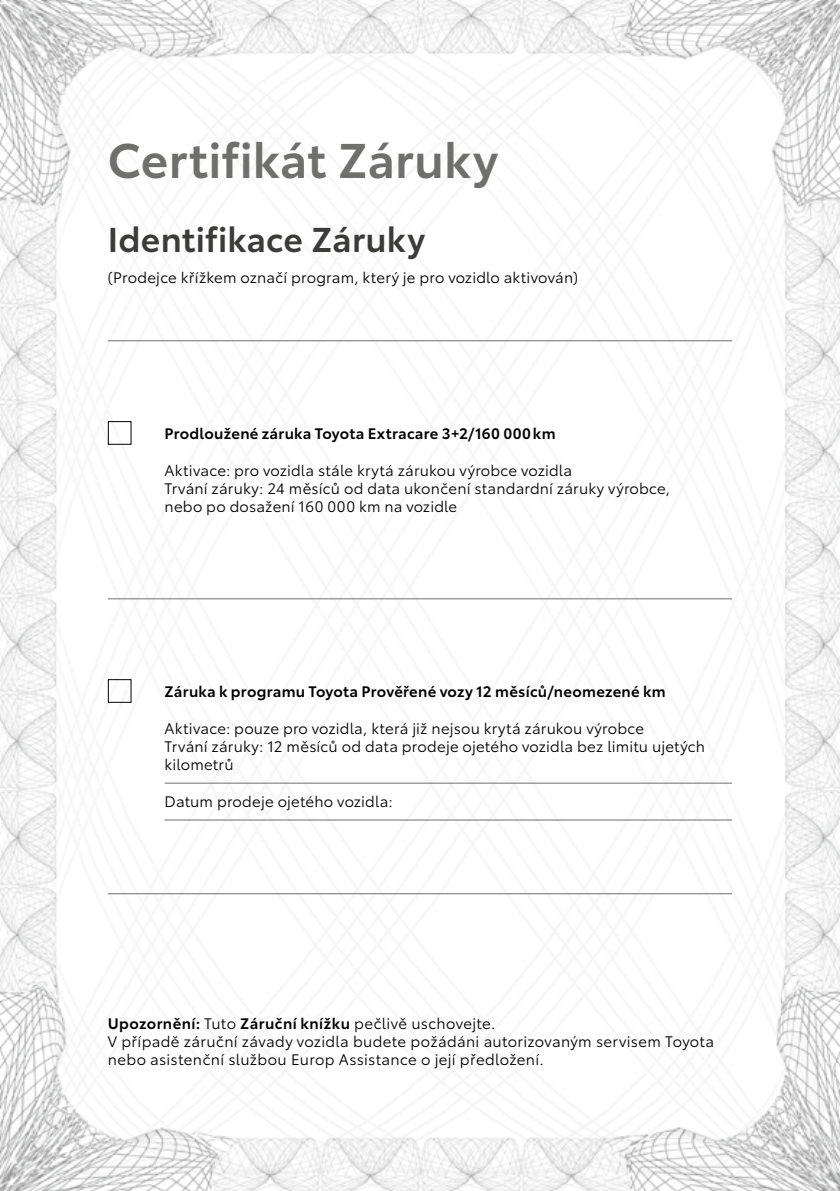
<style>
.page{position:relative;width:840px;height:1191px;background:#fff}
.page>*{position:absolute;margin:0;border:0;box-sizing:border-box;transform-origin:0 0}
.t1{font:600 48px "Toyota Type";color:#6f6f6e}
.t2{font:600 34px "Toyota Type";letter-spacing:.005em;color:#3b3b3a}
.t3{font:15px/18px "Toyota Type";letter-spacing:.015em;color:#000}
.t4{font:600 15px "Toyota Type";letter-spacing:.015em;color:#000}
.s1{font-weight:600}
</style>
<div class="page">
<img style="left:0;top:0;width:839px;height:1191px">
<hr style="left:108px;top:340px;width:56px;height:1px;background:#6f6f6e">
<hr style="left:164px;top:340px;width:567px;height:1px;background:#6f6f6e">
<hr style="left:108px;top:598px;width:56px;height:1px;background:#6f6f6e">
<hr style="left:164px;top:598px;width:567px;height:1px;background:#6f6f6e">
<hr style="left:108px;top:893px;width:56px;height:1px;background:#6f6f6e">
<hr style="left:164px;top:893px;width:567px;height:1px;background:#6f6f6e">
<hr style="left:164px;top:782px;width:567px;height:1px;background:#6f6f6e">
<hr style="left:164px;top:819px;width:567px;height:1px;background:#6f6f6e">
<div style="left:108px;top:421px;width:23px;height:24px;border:1px solid #000"></div>
<div style="left:108px;top:679px;width:23px;height:24px;border:1px solid #000"></div>
<h1 class="t1" style="left:108px;top:124px;width:391px">Certifikát Záruky</h1>
<h2 class="t2" style="left:108px;top:214px;width:319px">Identifikace Záruky</h2>
<p class="t3" style="left:108px;top:267px;width:471px">(Prodejce křížkem označí program, který je pro vozidlo aktivován)</p>
<p class="t4" style="left:164px;top:422px;width:392px">Prodloužené záruka Toyota Extracare 3+2/160 000km</p>
<p class="t3" style="left:164px;top:460px;width:507px">Aktivace: pro vozidla stále krytá zárukou výrobce vozidla<br>Trvání záruky: 24 měsíců od data ukončení standardní záruky výrobce, nebo po dosažení 160 000 km na vozidle</p>
<p class="t4" style="left:164px;top:680px;width:502px">Záruka k programu Toyota Prověřené vozy 12 měsíců/neomezené km</p>
<p class="t3" style="left:164px;top:718px;width:541px">Aktivace: pouze pro vozidla, která již nejsou krytá zárukou výrobce<br>Trvání záruky: 12 měsíců od data prodeje ojetého vozidla bez limitu ujetých kilometrů</p>
<p class="t3" style="left:164px;top:791px;width:229px">Datum prodeje ojetého vozidla:</p>
<p class="t3" style="left:108px;top:1013px;width:607px"><span class="s1">Upozornění:</span> Tuto <span class="s1">Záruční knížku</span> pečlivě uschovejte.<br>V případě záruční závady vozidla budete požádáni autorizovaným servisem Toyota nebo asistenční službou Europ Assistance o její předložení.</p>
</div>
